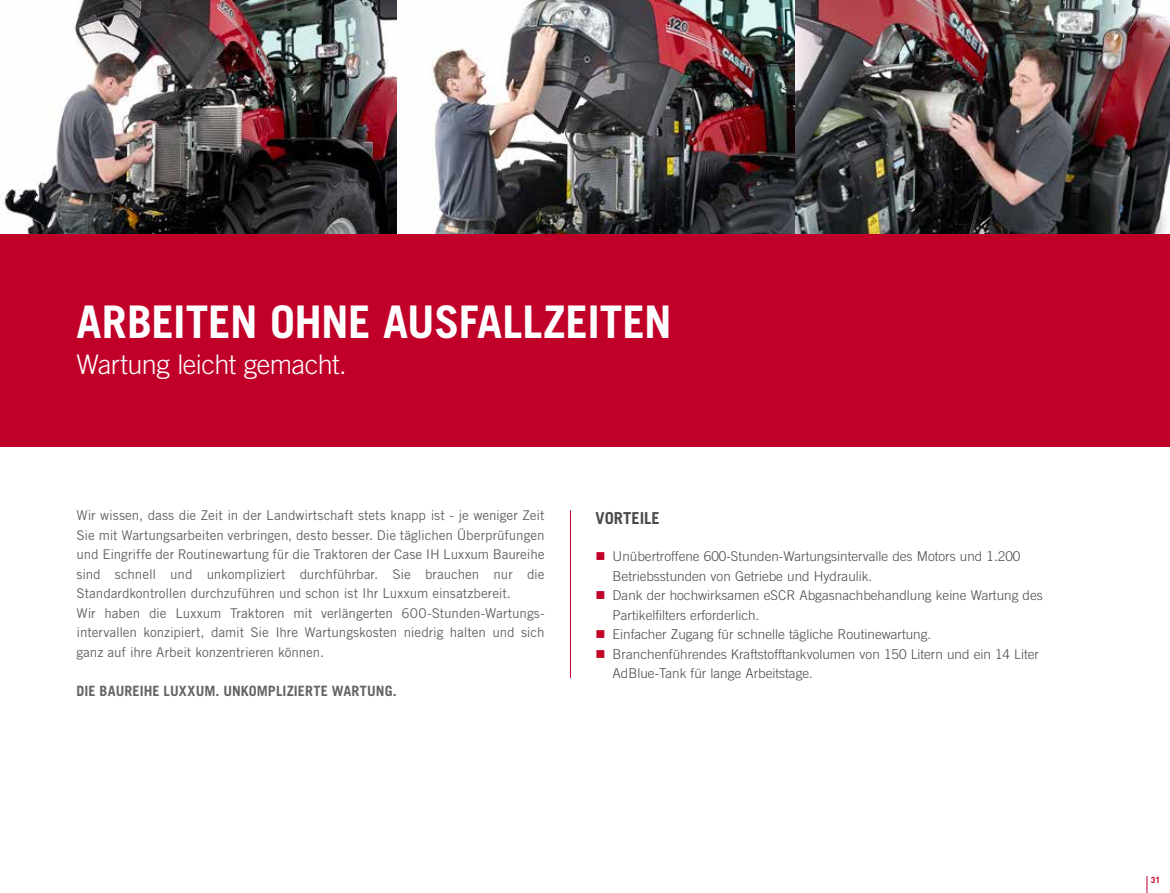
<style>
.page{position:relative;width:1170px;height:893px;background:#fff}
.page>*{position:absolute;margin:0;border:0;box-sizing:border-box;transform-origin:0 0}
.t1{font:700 45px "Trade Gothic LT Pro";letter-spacing:-.01em;color:#fff}
.t2{font:300 27px "Trade Gothic LT Pro";letter-spacing:-.02em;color:#fff}
.t3{font:700 16.5px "Trade Gothic LT Pro";color:#4b4b4d}
.t4{font:700 14.25px "Trade Gothic LT Pro";letter-spacing:.005em;color:#646567}
.t5{font:13.5px/19.5px "Trade Gothic LT Pro";letter-spacing:-.005em;color:#646567}
.t6{font:300 13.5px/19.5px "Trade Gothic LT Std";color:#4b4b4d}
.t7{font:700 8.7px "DIN";color:#c1002a}
.s1{color:#c1002a}
</style>
<div class="page">
<img style="left:4px;top:0;width:393px;height:234px">
<img style="left:431px;top:0;width:364px;height:234px">
<img style="left:795px;top:0;width:374px;height:234px">
<div style="left:0;top:234px;width:1169px;height:212px;background:#c1002a"></div>
<hr style="left:570px;top:511px;width:1px;height:167px;background:#c1002a">
<svg style="left:1146px;top:876px;width:1px;height:17px"></svg>
<h1 class="t1" style="left:77px;top:295px;width:596px">ARBEITEN OHNE AUSFALLZEITEN</h1>
<h2 class="t2" style="left:77px;top:349px;width:271px">Wartung leicht gemacht.</h2>
<p class="t5" style="left:77px;top:505px;width:469px">Wir wissen, dass die Zeit in der Landwirtschaft stets knapp ist - je weniger Zeit Sie mit Wartungsarbeiten verbringen, desto besser. Die täglichen Überprüfungen und Eingriffe der Routinewartung für die Traktoren der Case IH Luxxum Baureihe sind schnell und unkompliziert durchführbar. Sie brauchen nur die Standardkontrollen durchzuführen und schon ist Ihr Luxxum einsatzbereit.<br>Wir haben die Luxxum Traktoren mit verlängerten 600-Stunden-Wartungs&shy;intervallen konzipiert, damit Sie Ihre Wartungskosten niedrig halten und sich ganz auf ihre Arbeit konzentrieren können.</p>
<p class="t4" style="left:77px;top:682px;width:321px">DIE BAUREIHE LUXXUM. UNKOMPLIZIERTE WARTUNG.</p>
<p class="t3" style="left:595px;top:508px;width:66px">VORTEILE</p>
<p class="t6" style="left:612px;top:546px;width:409px;text-indent:-17px"><span class="s1">■</span> Unübertroffene 600-Stunden-Wartungsintervalle des Motors und 1.200<br>Betriebsstunden von Getriebe und Hydraulik.</p>
<p class="t6" style="left:612px;top:585px;width:432px;text-indent:-17px"><span class="s1">■</span> Dank der hochwirksamen eSCR Abgasnachbehandlung keine Wartung des<br>Partikelfilters erforderlich.</p>
<p class="t6" style="left:595px;top:624px;width:337px"><span class="s1">■</span> Einfacher Zugang für schnelle tägliche Routinewartung.</p>
<p class="t6" style="left:612px;top:644px;width:428px;text-indent:-17px"><span class="s1">■</span> Branchenführendes Kraftstofftankvolumen von 150 Litern und ein 14 Liter<br>AdBlue-Tank für lange Arbeitstage.</p>
<p class="t7" style="left:1150px;top:874px;width:11px">31</p>
</div>
